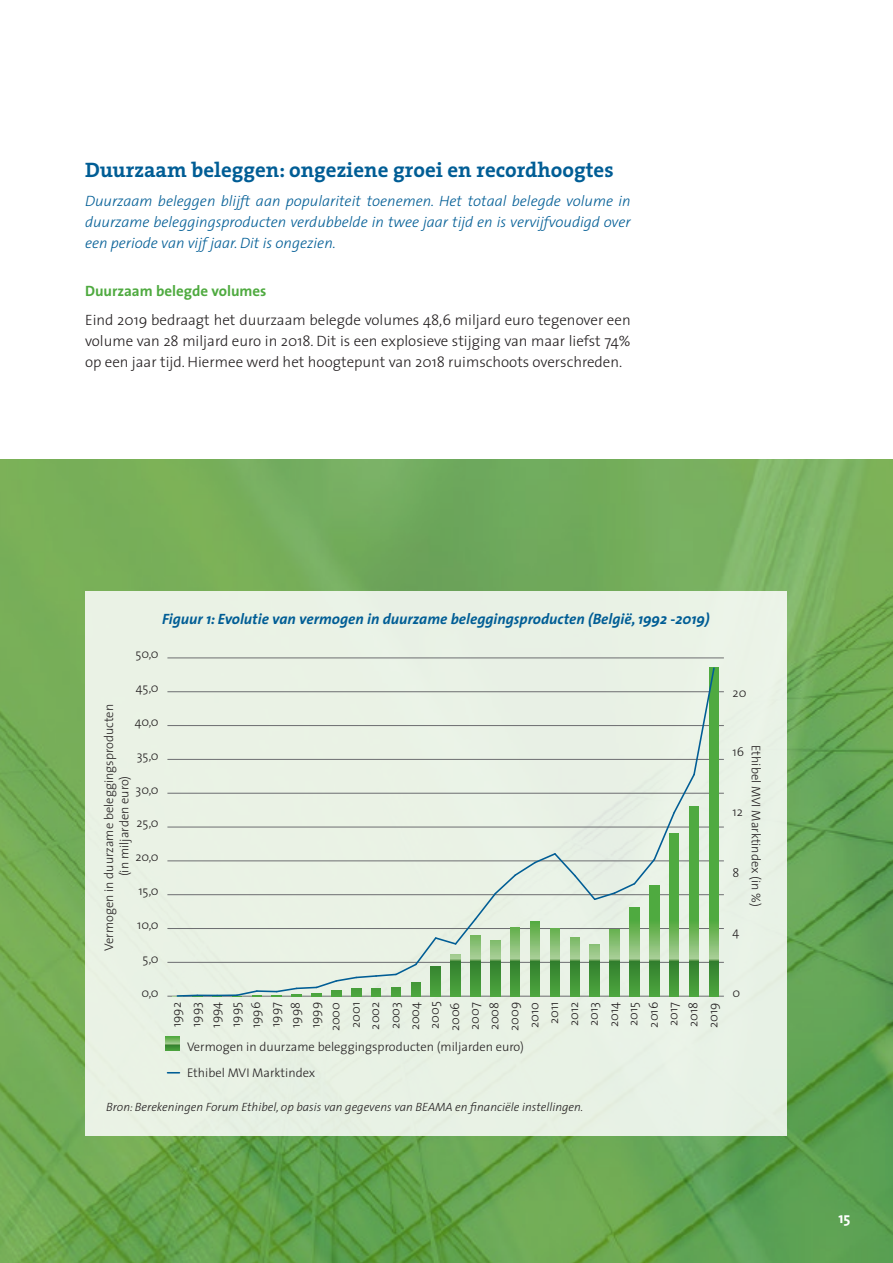
<style>
.page{position:relative;width:893px;height:1263px;background:#fff}
.page>*{position:absolute;margin:0;border:0;box-sizing:border-box;transform-origin:0 0}
.t1{font:700 21px "The Serif";color:#005d95}
.t2{font:300 15px/21px "The Sans";color:#231f20;text-align:justify}
.t3{font:italic 300 15px/21px "The Sans";color:#005d95;text-align:justify}
.t4{font:italic 700 15px "The Sans";color:#005d95}
.t5{font:700 15px "The Sans";color:#4faa40}
.t6{font:700 15px "The Sans";color:#fff}
.t7{font:300 12.6px/20px "The Sans";color:#231f20;text-align:center}
.t8{font:italic 300 12px "The Sans";color:#231f20}
</style>
<div class="page">
<img style="left:0;top:459px;width:893px;height:804px">
<div style="left:85px;top:591px;width:702px;height:544px;background:#e9f2e5"></div>
<hr style="left:167px;top:996px;width:557px;height:1px;background:#6c6d70">
<hr style="left:167px;top:962px;width:557px;height:1px;background:#6c6d70">
<hr style="left:167px;top:928px;width:557px;height:1px;background:#6c6d70">
<hr style="left:167px;top:894px;width:557px;height:1px;background:#6c6d70">
<hr style="left:167px;top:861px;width:557px;height:1px;background:#6c6d70">
<hr style="left:167px;top:827px;width:557px;height:1px;background:#6c6d70">
<hr style="left:167px;top:793px;width:557px;height:1px;background:#6c6d70">
<hr style="left:167px;top:759px;width:557px;height:1px;background:#6c6d70">
<hr style="left:167px;top:725px;width:557px;height:1px;background:#6c6d70">
<hr style="left:167px;top:691px;width:557px;height:1px;background:#6c6d70">
<hr style="left:167px;top:658px;width:557px;height:1px;background:#6c6d70">
<svg style="left:166px;top:1036px;width:14px;height:15px"></svg>
<svg style="left:716px;top:668px;width:3px;height:328px"></svg>
<svg style="left:173px;top:994px;width:29px;height:3px"></svg>
<hr style="left:197px;top:994px;width:20px;height:2px;background:#005d95">
<hr style="left:217px;top:994px;width:20px;height:2px;background:#005d95">
<svg style="left:232px;top:667px;width:484px;height:330px"></svg>
<h1 class="t1" style="left:85px;top:152px;width:530px">Duurzaam beleggen: ongeziene groei en recordhoogtes</h1>
<p class="t3" style="left:85px;top:190px;width:547px">Duurzaam beleggen blijft aan populariteit toenemen. Het totaal belegde volume in duurzame beleggingsproducten verdubbelde in twee jaar tijd en is vervijfvoudigd over een periode van vijf jaar. Dit is ongezien.</p>
<p class="t5" style="left:85px;top:278px;width:183px">Duurzaam belegde volumes</p>
<p class="t2" style="left:85px;top:309px;width:547px">Eind 2019 bedraagt het duurzaam belegde volumes 48,6 miljard euro tegenover een volume van 28 miljard euro in 2018. Dit is een explosieve stijging van maar liefst 74% op een jaar tijd. Hiermee werd het hoogtepunt van 2018 ruimschoots overschreden.</p>
<p class="t4" style="left:162px;top:607px;width:549px">Figuur 1: Evolutie van vermogen in duurzame beleggingsproducten (België, 1992 -2019)</p>
<p class="t7" style="left:136px;top:644px;width:25px">50,0</p>
<p class="t7" style="left:136px;top:677px;width:24px">45,0</p>
<p class="t7" style="left:101px;top:951px;width:248px;line-height:15.1px;rotate:-90deg">Vermogen in duurzame beleggingsproducten (in miljarden euro)</p>
<p class="t7" style="left:135px;top:711px;width:26px">40,0</p>
<p class="t7" style="left:137px;top:745px;width:23px">35,0</p>
<p class="t7" style="left:136px;top:779px;width:25px">30,0</p>
<p class="t7" style="left:137px;top:813px;width:24px">25,0</p>
<p class="t7" style="left:135px;top:846px;width:25px">20,0</p>
<p class="t7" style="left:138px;top:880px;width:22px">15,0</p>
<p class="t7" style="left:137px;top:914px;width:23px">10,0</p>
<p class="t7" style="left:143px;top:948px;width:18px">5,0</p>
<p class="t7" style="left:141px;top:982px;width:19px">0,0</p>
<p class="t7" style="left:166px;top:1028px;width:28px;text-align:justify;rotate:-90deg">1992<br>1993<br>1994<br>1995<br>1996<br>1997</p>
<p class="t7" style="left:285px;top:1031px;width:31px;text-align:justify;rotate:-90deg">1998<br>1999<br>2000</p>
<p class="t7" style="left:345px;top:1031px;width:31px;rotate:-90deg">2001<br>2002<br>2003<br>2004<br>2005<br>2006<br>2007<br>2008<br>2009<br>2010<br>2011<br>2012<br>2013<br>2014<br>2015<br>2016<br>2017<br>2018<br>2019</p>
<p class="t7" style="left:187px;top:1036px;width:338px">Vermogen in duurzame beleggingsproducten (miljarden euro)</p>
<p class="t7" style="left:187px;top:1062px;width:130px">Ethibel MVI Marktindex</p>
<p class="t8" style="left:106px;top:1097px;width:479px">Bron: Berekeningen Forum Ethibel, op basis van gegevens van BEAMA en financiële instellingen.</p>
<p class="t7" style="left:733px;top:682px;width:15px">20</p>
<p class="t7" style="left:766px;top:745px;width:163px;rotate:90deg">Ethibel MVI Marktindex (in %)</p>
<p class="t7" style="left:733px;top:741px;width:13px">16</p>
<p class="t7" style="left:733px;top:802px;width:12px">12</p>
<p class="t7" style="left:733px;top:862px;width:8px">8</p>
<p class="t7" style="left:733px;top:922px;width:8px">4</p>
<p class="t7" style="left:733px;top:982px;width:9px">0</p>
<p class="t6" style="left:838px;top:1205px;width:14px">15</p>
</div>
